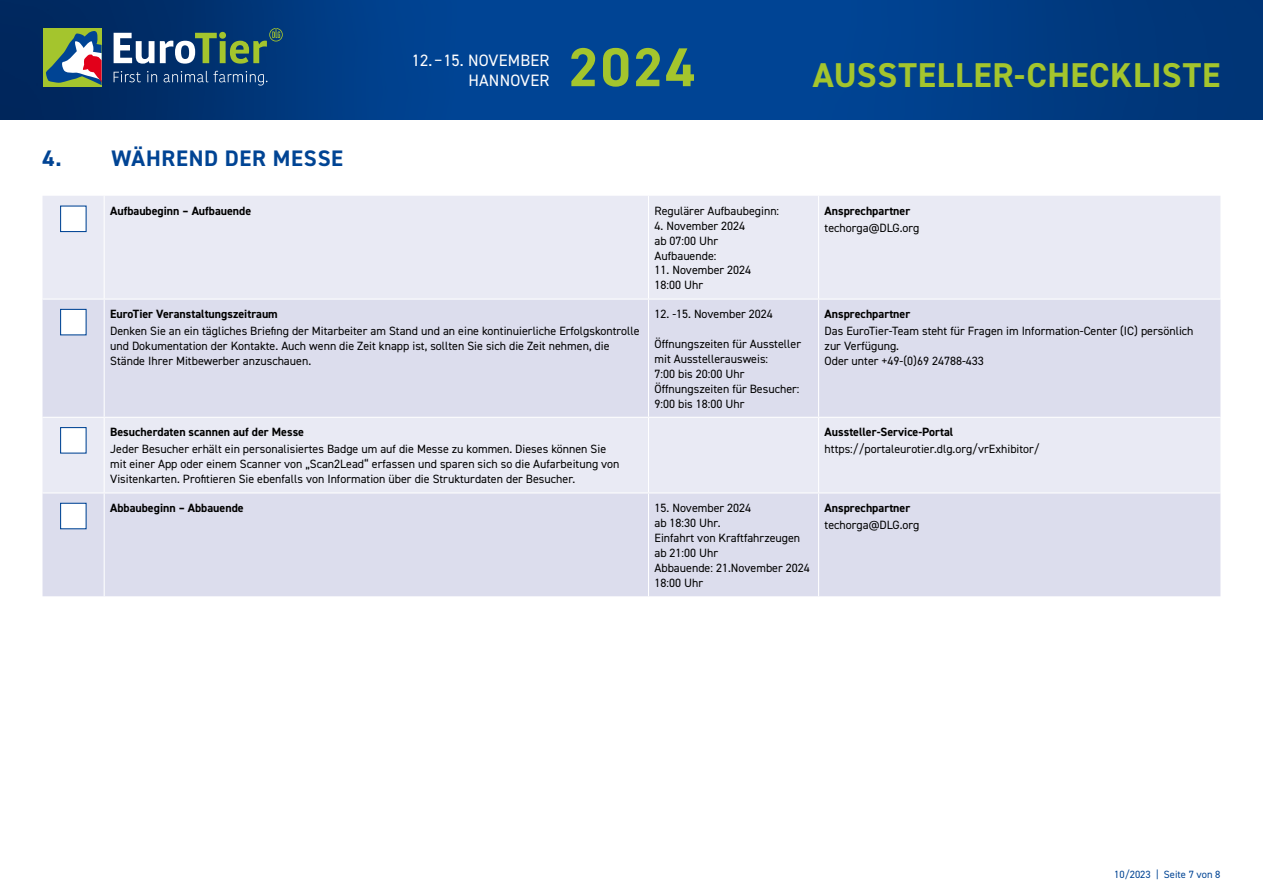
<style>
.page{position:relative;width:1263px;height:893px;background:#fff}
.page>*{position:absolute;margin:0;border:0;box-sizing:border-box;transform-origin:0 0}
.t1{font:700 54.75px "DIN2014";color:#a4c52d}
.t2{font:700 34.5px "DIN2014";letter-spacing:.025em;color:#a4c52d}
.Ü{font:700 22.5px "DIN2014";letter-spacing:.03em;color:#004494}
.t3{font:16.5px/19.5px "DIN2014";letter-spacing:.01em;color:#fff;text-align:right}
.fliesstabelle{font:12px/14.9px "DIN2014";color:#000}
.Aufzaehlung{font:12px/14.9px "DIN2014";color:#000}
.Ü_Tabelle{font:700 12px "DIN2014";color:#000}
.t4{font:10.5px "DIN2014";color:#004494}
</style>
<div class="page">
<img style="left:0;top:0;width:1263px;height:119px">
<div style="left:43px;top:28px;width:59px;height:59px;background:#a4c52d"></div>
<svg style="left:46px;top:31px;width:56px;height:54px"></svg>
<svg style="left:114px;top:28px;width:169px;height:36px"></svg>
<svg style="left:114px;top:71px;width:27px;height:11px"></svg>
<svg style="left:147px;top:71px;width:10px;height:11px"></svg>
<svg style="left:164px;top:71px;width:103px;height:15px;background:#244f84"></svg>
<div style="left:43px;top:196px;width:1177px;height:103px;background:#e9eaf4"></div>
<svg style="left:43px;top:300px;width:1177px;height:296px;background:#dfe0ee"></svg>
<hr style="left:104px;top:196px;width:1px;height:103px;background:#fff">
<hr style="left:648px;top:196px;width:1px;height:103px;background:#fff">
<hr style="left:818px;top:196px;width:1px;height:103px;background:#fff">
<hr style="left:104px;top:300px;width:1px;height:117px;background:#fff">
<hr style="left:648px;top:300px;width:1px;height:117px;background:#fff">
<hr style="left:818px;top:300px;width:1px;height:117px;background:#fff">
<hr style="left:43px;top:417px;width:61px;height:1px;background:#fff">
<hr style="left:104px;top:417px;width:544px;height:1px;background:#fff">
<hr style="left:104px;top:418px;width:1px;height:74px;background:#fff">
<hr style="left:648px;top:417px;width:171px;height:1px;background:#fff">
<hr style="left:648px;top:418px;width:1px;height:74px;background:#fff">
<hr style="left:819px;top:417px;width:401px;height:1px;background:#fff">
<hr style="left:818px;top:418px;width:1px;height:74px;background:#fff">
<hr style="left:43px;top:492px;width:61px;height:1px;background:#fff">
<hr style="left:104px;top:492px;width:544px;height:1px;background:#fff">
<hr style="left:104px;top:493px;width:1px;height:103px;background:#fff">
<hr style="left:648px;top:492px;width:171px;height:1px;background:#fff">
<hr style="left:648px;top:493px;width:1px;height:103px;background:#fff">
<hr style="left:819px;top:492px;width:401px;height:1px;background:#fff">
<hr style="left:818px;top:493px;width:1px;height:103px;background:#fff">
<div style="left:60px;top:206px;width:27px;height:26px;background:#fff;border:1px solid #004494"></div>
<div style="left:60px;top:309px;width:27px;height:26px;background:#fff;border:1px solid #004494"></div>
<div style="left:60px;top:427px;width:27px;height:27px;background:#fff;border:1px solid #004494"></div>
<div style="left:60px;top:503px;width:27px;height:26px;background:#fff;border:1px solid #004494"></div>
<h3 class="t3" style="left:412px;top:50px;width:139px">12.–15. NOVEMBER<br>HANNOVER</h3>
<h1 class="t1" style="left:569px;top:31px;width:128px">2024</h1>
<h2 class="t2" style="left:813px;top:52px;width:409px">AUSSTELLER-CHECKLISTE</h2>
<p class="Ü" style="left:43px;top:144px;width:302px">4. WÄHREND DER MESSE</p>
<p class="Ü_Tabelle" style="left:110px;top:203px;width:143px">Aufbaubeginn – Aufbauende</p>
<p class="fliesstabelle" style="left:654px;top:203px;width:126px">Regulärer Aufbaubeginn:</p>
<p class="fliesstabelle" style="left:654px;top:218px;width:92px">4. November 2024 ab 07:00 Uhr</p>
<p class="fliesstabelle" style="left:654px;top:248px;width:64px">Aufbauende:</p>
<p class="fliesstabelle" style="left:654px;top:263px;width:98px">11. November 2024<br>18:00 Uhr</p>
<p class="Ü_Tabelle" style="left:110px;top:306px;width:169px">EuroTier Veranstaltungszeitraum</p>
<p class="Aufzaehlung" style="left:110px;top:323px;width:531px">Denken Sie an ein tägliches Briefing der Mitarbeiter am Stand und an eine kontinuierliche Erfolgskontrolle und Dokumentation der Kontakte. Auch wenn die Zeit knapp ist, sollten Sie sich die Zeit nehmen, die<br>Stände Ihrer Mitbewerber anzuschauen.</p>
<p class="Ü_Tabelle" style="left:110px;top:424px;width:195px">Besucherdaten scannen auf der Messe</p>
<p class="fliesstabelle" style="left:110px;top:442px;width:511px">Jeder Besucher erhält ein personalisiertes Badge um auf die Messe zu kommen. Dieses können Sie mit einer App oder einem Scanner von „Scan2Lead“ erfassen und sparen sich so die Aufarbeitung von<br>Visitenkarten. Profitieren Sie ebenfalls von Information über die Strukturdaten der Besucher.</p>
<p class="fliesstabelle" style="left:654px;top:306px;width:120px">12. -15. November 2024</p>
<p class="fliesstabelle" style="left:654px;top:336px;width:148px">Öffnungszeiten für Aussteller mit Ausstellerausweis:</p>
<p class="fliesstabelle" style="left:654px;top:366px;width:147px">7:00 bis 20:00 Uhr<br>Öffnungszeiten für Besucher:</p>
<p class="fliesstabelle" style="left:654px;top:396px;width:91px">9:00 bis 18:00 Uhr</p>
<p class="Ü_Tabelle" style="left:825px;top:203px;width:87px">Ansprechpartner</p>
<p class="fliesstabelle" style="left:825px;top:220px;width:96px">techorga@DLG.org</p>
<p class="Ü_Tabelle" style="left:825px;top:306px;width:87px">Ansprechpartner</p>
<p class="fliesstabelle" style="left:825px;top:323px;width:370px">Das EuroTier-Team steht für Fragen im Information-Center (IC) persönlich zur Verfügung.</p>
<p class="fliesstabelle" style="left:825px;top:353px;width:161px">Oder unter +49-(0)69 24788-433</p>
<p class="Ü_Tabelle" style="left:825px;top:424px;width:130px">Aussteller-Service-Portal</p>
<p class="fliesstabelle" style="left:825px;top:442px;width:217px">https://portaleurotier.dlg.org/vrExhibitor/</p>
<p class="Ü_Tabelle" style="left:110px;top:500px;width:135px">Abbaubeginn – Abbauende</p>
<p class="fliesstabelle" style="left:654px;top:500px;width:98px">15. November 2024</p>
<p class="fliesstabelle" style="left:654px;top:515px;width:68px">ab 18:30 Uhr.</p>
<p class="fliesstabelle" style="left:654px;top:530px;width:147px">Einfahrt von Kraftfahrzeugen ab 21:00 Uhr</p>
<p class="fliesstabelle" style="left:654px;top:560px;width:157px">Abbauende: 21.November 2024</p>
<p class="fliesstabelle" style="left:654px;top:575px;width:50px">18:00 Uhr</p>
<p class="Ü_Tabelle" style="left:825px;top:500px;width:87px">Ansprechpartner</p>
<p class="fliesstabelle" style="left:825px;top:517px;width:96px">techorga@DLG.org</p>
<p class="t4" style="left:1114px;top:868px;width:108px">10/2023 | Seite 7 von 8</p>
</div>
